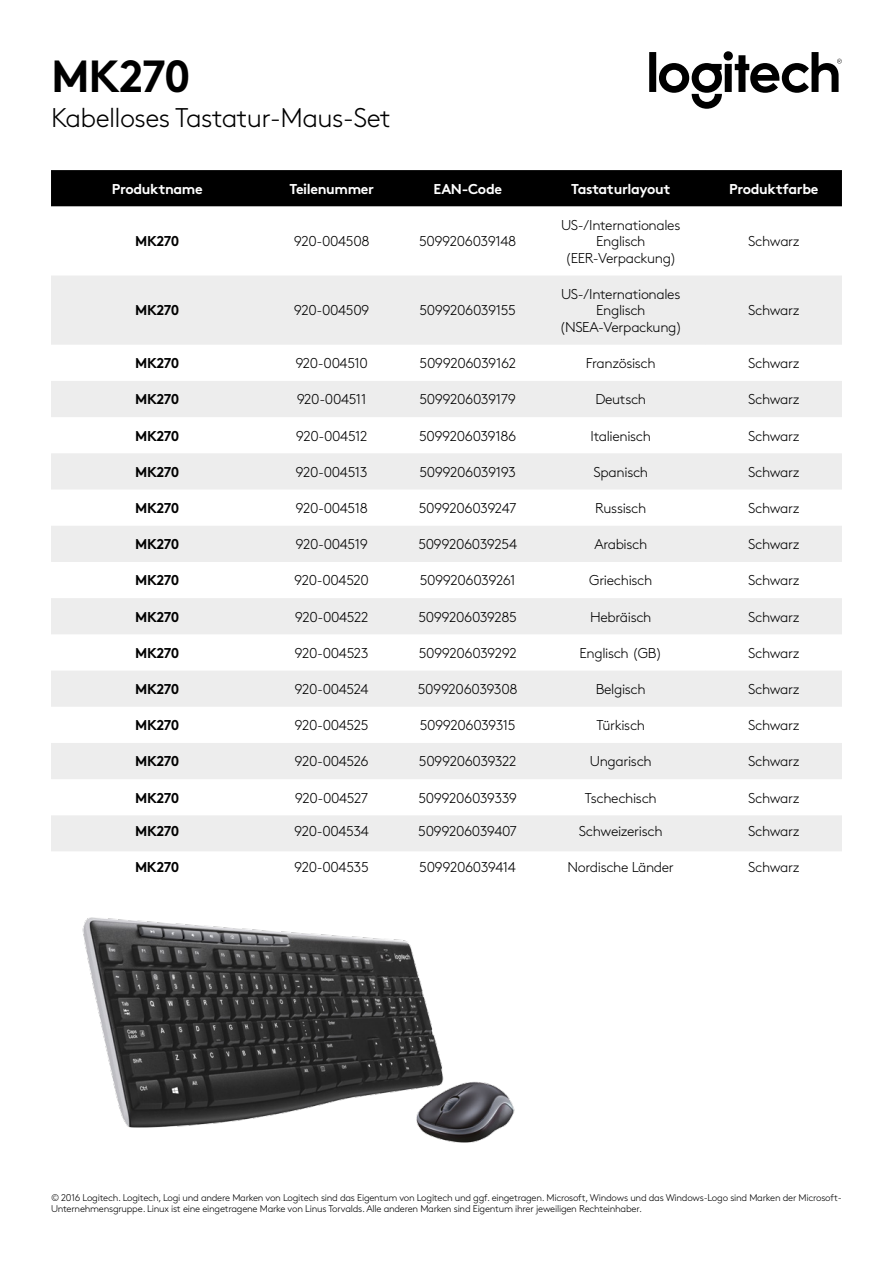
<style>
.page{position:relative;width:893px;height:1263px;background:#fff}
.page>*{position:absolute;margin:0;border:0;box-sizing:border-box;transform-origin:0 0}
.t1{font:700 45px "Brown Pro";letter-spacing:-.03em;color:#000}
.t2{font:300 27px "Brown Pro";letter-spacing:-.025em;color:#000}
.t3{font:300 14.25px/16.5px "Brown Pro";letter-spacing:-.025em;color:#000;text-align:center}
.t4{font:700 14.25px "Brown Pro";letter-spacing:-.03em;color:#000}
.t5{font:700 14.25px "Brown Pro";letter-spacing:-.025em;color:#fff}
.t6{font:300 9.75px/11.2px "Brown Pro";letter-spacing:-.025em;color:#000}
</style>
<div class="page">
<svg style="left:649px;top:51px;width:193px;height:58px"></svg>
<img style="left:82px;top:917px;width:433px;height:226px">
<div style="left:51px;top:170px;width:791px;height:36px;background:#000"></div>
<svg style="left:51px;top:276px;width:791px;height:575px;fill:#ededed"></svg>
<h1 class="t1" style="left:51px;top:40px;width:141px">MK270</h1>
<h2 class="t2" style="left:51px;top:97px;width:341px">Kabelloses Tastatur-Maus-Set</h2>
<p class="t5" style="left:112px;top:177px;width:92px">Produktname</p>
<p class="t5" style="left:289px;top:177px;width:86px">Teilenummer</p>
<p class="t5" style="left:433px;top:177px;width:70px">EAN-Code</p>
<p class="t5" style="left:571px;top:177px;width:101px">Tastaturlayout</p>
<p class="t5" style="left:729px;top:177px;width:91px">Produktfarbe</p>
<p class="t4" style="left:135px;top:230px;width:46px">MK270</p>
<p class="t3" style="left:294px;top:232px;width:77px">920-004508</p>
<p class="t3" style="left:419px;top:232px;width:99px">5099206039148</p>
<p class="t3" style="left:561px;top:216px;width:121px">US-/Internationales<br>Englisch (EER-Verpackung)</p>
<p class="t3" style="left:748px;top:232px;width:53px">Schwarz</p>
<p class="t4" style="left:135px;top:299px;width:46px">MK270</p>
<p class="t3" style="left:294px;top:301px;width:77px">920-004509</p>
<p class="t3" style="left:419px;top:301px;width:98px">5099206039155</p>
<p class="t3" style="left:559px;top:285px;width:124px">US-/Internationales<br>Englisch (NSEA-Verpackung)</p>
<p class="t3" style="left:748px;top:301px;width:53px">Schwarz</p>
<p class="t4" style="left:135px;top:352px;width:46px">MK270</p>
<p class="t3" style="left:295px;top:354px;width:74px">920-004510</p>
<p class="t3" style="left:420px;top:354px;width:98px">5099206039162</p>
<p class="t3" style="left:586px;top:354px;width:71px">Französisch</p>
<p class="t3" style="left:748px;top:354px;width:53px">Schwarz</p>
<p class="t4" style="left:135px;top:388px;width:46px">MK270</p>
<p class="t3" style="left:297px;top:390px;width:71px">920-004511</p>
<p class="t3" style="left:419px;top:390px;width:98px">5099206039179</p>
<p class="t3" style="left:595px;top:390px;width:52px">Deutsch</p>
<p class="t3" style="left:748px;top:390px;width:53px">Schwarz</p>
<p class="t4" style="left:135px;top:424px;width:46px">MK270</p>
<p class="t3" style="left:296px;top:426px;width:73px">920-004512</p>
<p class="t3" style="left:419px;top:426px;width:99px">5099206039186</p>
<p class="t3" style="left:591px;top:426px;width:62px">Italienisch</p>
<p class="t3" style="left:748px;top:426px;width:53px">Schwarz</p>
<p class="t4" style="left:135px;top:460px;width:46px">MK270</p>
<p class="t3" style="left:296px;top:463px;width:74px">920-004513</p>
<p class="t3" style="left:419px;top:463px;width:98px">5099206039193</p>
<p class="t3" style="left:594px;top:463px;width:56px">Spanisch</p>
<p class="t3" style="left:748px;top:463px;width:53px">Schwarz</p>
<p class="t4" style="left:135px;top:496px;width:46px">MK270</p>
<p class="t3" style="left:295px;top:499px;width:74px">920-004518</p>
<p class="t3" style="left:419px;top:499px;width:99px">5099206039247</p>
<p class="t3" style="left:595px;top:499px;width:53px">Russisch</p>
<p class="t3" style="left:748px;top:499px;width:53px">Schwarz</p>
<p class="t4" style="left:135px;top:533px;width:46px">MK270</p>
<p class="t3" style="left:295px;top:535px;width:74px">920-004519</p>
<p class="t3" style="left:418px;top:535px;width:100px">5099206039254</p>
<p class="t3" style="left:594px;top:535px;width:54px">Arabisch</p>
<p class="t3" style="left:748px;top:535px;width:53px">Schwarz</p>
<p class="t4" style="left:135px;top:569px;width:46px">MK270</p>
<p class="t3" style="left:294px;top:571px;width:76px">920-004520</p>
<p class="t3" style="left:420px;top:571px;width:97px">5099206039261</p>
<p class="t3" style="left:589px;top:571px;width:65px">Griechisch</p>
<p class="t3" style="left:748px;top:571px;width:53px">Schwarz</p>
<p class="t4" style="left:135px;top:605px;width:46px">MK270</p>
<p class="t3" style="left:295px;top:607px;width:75px">920-004522</p>
<p class="t3" style="left:418px;top:607px;width:100px">5099206039285</p>
<p class="t3" style="left:590px;top:607px;width:63px">Hebräisch</p>
<p class="t3" style="left:748px;top:607px;width:53px">Schwarz</p>
<p class="t4" style="left:135px;top:641px;width:46px">MK270</p>
<p class="t3" style="left:295px;top:643px;width:76px">920-004523</p>
<p class="t3" style="left:419px;top:643px;width:100px">5099206039292</p>
<p class="t3" style="left:579px;top:643px;width:84px">Englisch (GB)</p>
<p class="t3" style="left:748px;top:643px;width:53px">Schwarz</p>
<p class="t4" style="left:135px;top:677px;width:46px">MK270</p>
<p class="t3" style="left:294px;top:680px;width:76px">920-004524</p>
<p class="t3" style="left:418px;top:680px;width:101px">5099206039308</p>
<p class="t3" style="left:596px;top:680px;width:51px">Belgisch</p>
<p class="t3" style="left:748px;top:680px;width:53px">Schwarz</p>
<p class="t4" style="left:135px;top:714px;width:46px">MK270</p>
<p class="t3" style="left:295px;top:716px;width:76px">920-004525</p>
<p class="t3" style="left:420px;top:716px;width:97px">5099206039315</p>
<p class="t3" style="left:596px;top:716px;width:50px">Türkisch</p>
<p class="t3" style="left:748px;top:716px;width:53px">Schwarz</p>
<p class="t4" style="left:135px;top:750px;width:46px">MK270</p>
<p class="t3" style="left:294px;top:752px;width:76px">920-004526</p>
<p class="t3" style="left:419px;top:752px;width:99px">5099206039322</p>
<p class="t3" style="left:590px;top:752px;width:63px">Ungarisch</p>
<p class="t3" style="left:748px;top:752px;width:53px">Schwarz</p>
<p class="t4" style="left:135px;top:786px;width:46px">MK270</p>
<p class="t3" style="left:295px;top:788px;width:75px">920-004527</p>
<p class="t3" style="left:418px;top:788px;width:100px">5099206039339</p>
<p class="t3" style="left:585px;top:788px;width:73px">Tschechisch</p>
<p class="t3" style="left:748px;top:788px;width:53px">Schwarz</p>
<p class="t4" style="left:135px;top:819px;width:46px">MK270</p>
<p class="t3" style="left:294px;top:821px;width:76px">920-004534</p>
<p class="t3" style="left:418px;top:821px;width:100px">5099206039407</p>
<p class="t3" style="left:579px;top:821px;width:85px">Schweizerisch</p>
<p class="t3" style="left:748px;top:821px;width:53px">Schwarz</p>
<p class="t4" style="left:135px;top:855px;width:46px">MK270</p>
<p class="t3" style="left:294px;top:858px;width:76px">920-004535</p>
<p class="t3" style="left:419px;top:858px;width:98px">5099206039414</p>
<p class="t3" style="left:567px;top:858px;width:108px">Nordische Länder</p>
<p class="t3" style="left:748px;top:858px;width:53px">Schwarz</p>
<p class="t6" style="left:51px;top:1191px;width:792px">© 2016 Logitech. Logitech, Logi und andere Marken von Logitech sind das Eigentum von Logitech und ggf. eingetragen. Microsoft, Windows und das Windows-Logo sind Marken der Microsoft-<br>Unternehmensgruppe. Linux ist eine eingetragene Marke von Linus Torvalds. Alle anderen Marken sind Eigentum ihrer jeweiligen Rechteinhaber.</p>
</div>
